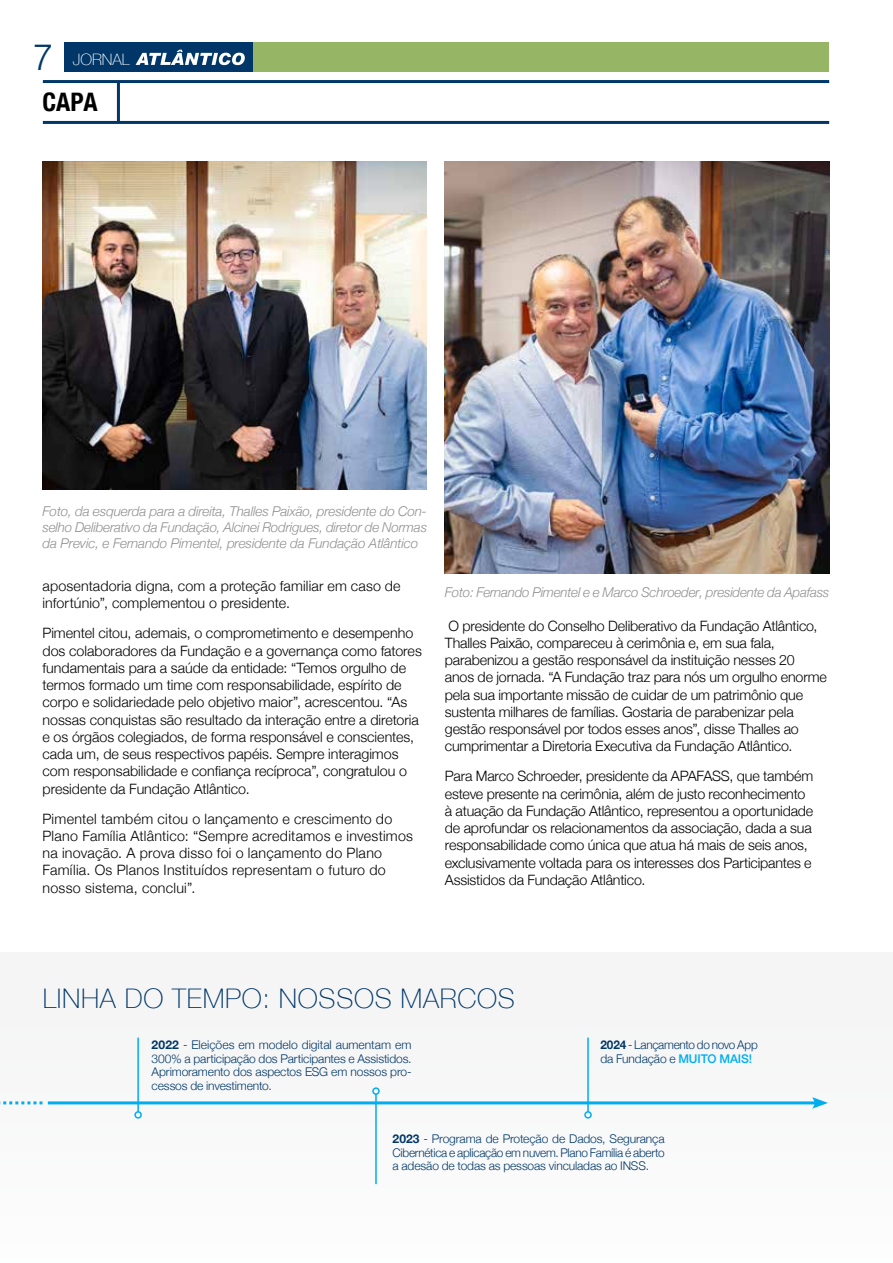
<style>
.page{position:relative;width:893px;height:1263px;background:#fff}
.page>*{position:absolute;margin:0;border:0;box-sizing:border-box;transform-origin:0 0}
.t1{font:300 36px "Helvetica";color:#003768}
.t2{font:100 27px "Helvetica Neue";letter-spacing:.025em;color:#003768}
.t3{font:700 condensed 25.5px "Helvetica Neue";color:#000}
.t4{font:100 15.75px "Helvetica Neue";color:#fff}
.t5{font:300 14.25px/17.2px "Helvetica Neue";letter-spacing:-.005em;color:#000}
.t6{font:300 14.25px/17.2px "Helvetica Neue";letter-spacing:.02em;color:#000}
.t7{font:italic 300 13.5px/16.2px "Helvetica Neue";letter-spacing:-.015em;color:#919091;text-align:justify}
.t8{font:300 12px/13.5px "Helvetica Neue";letter-spacing:-.01em;color:#003768;text-align:justify}
.s1{font-weight:700}
.s2{font-weight:500;color:#00aeef}
</style>
<div class="page">
<div style="left:0;top:952px;width:893px;height:311px;background:#f8f8f8"></div>
<div style="left:64px;top:43px;width:193px;height:29px;background:#003768"></div>
<div style="left:253px;top:43px;width:576px;height:29px;background:#97b665"></div>
<svg style="left:136px;top:50px;width:109px;height:15px"></svg>
<hr style="left:43px;top:80px;width:786px;height:3px;background:#003768">
<hr style="left:43px;top:121px;width:786px;height:3px;background:#003768">
<hr style="left:117px;top:82px;width:3px;height:40px;background:#003768">
<img style="left:445px;top:161px;width:384px;height:412px">
<img style="left:43px;top:161px;width:384px;height:329px">
<hr style="left:48px;top:1101px;width:770px;height:3px;background:#00aeef">
<svg style="left:812px;top:1097px;width:16px;height:12px"></svg>
<svg style="left:0;top:1101px;width:43px;height:3px"></svg>
<hr style="left:137px;top:1037px;width:2px;height:75px;background:#00aeef">
<div style="left:134px;top:1111px;width:8px;height:7px;border:2px solid #00aeef;border-radius:50%"></div>
<hr style="left:587px;top:1037px;width:2px;height:75px;background:#00aeef">
<div style="left:584px;top:1111px;width:8px;height:7px;border:2px solid #00aeef;border-radius:50%"></div>
<hr style="left:375px;top:1094px;width:2px;height:90px;background:#00aeef">
<div style="left:372px;top:1087px;width:8px;height:8px;border:2px solid #00aeef;border-radius:50%"></div>
<h1 class="t1" style="left:33px;top:27px;width:22px">7</h1>
<p class="t4" style="left:73px;top:48px;width:59px">JORNAL</p>
<h3 class="t3" style="left:43px;top:81px;width:57px">CAPA</h3>
<p class="t7" style="left:43px;top:502px;width:386px">Foto, da esquerda para a direita, Thalles Paixão, presidente do Con&shy;selho Deliberativo da Fundação, Alcinei Rodrigues, diretor de Normas da Previc, e Fernando Pimentel, presidente da Fundação Atlântico</p>
<p class="t5" style="left:43px;top:576px;width:360px">aposentadoria digna, com a proteção familiar em caso de infortúnio”, complementou o presidente.</p>
<p class="t5" style="left:43px;top:623px;width:381px">Pimentel citou, ademais, o comprometimento e desempenho dos colaboradores da Fundação e a governança como fatores fundamentais para a saúde da entidade: “Temos orgulho de termos formado um time com responsabilidade, espírito de corpo e solidariedade pelo objetivo maior”, acrescentou. “As nossas conquistas são resultado da interação entre a diretoria e os órgãos colegiados, de forma responsável e conscientes, cada um, de seus respectivos papéis. Sempre interagimos com responsabilidade e confiança recíproca”, congratulou o presidente da Fundação Atlântico.</p>
<p class="t6" style="left:43px;top:809px;width:372px">Pimentel também citou o lançamento e crescimento do Plano Família Atlântico: “Sempre acreditamos e investimos na inovação. A prova disso foi o lançamento do Plano Família. Os Planos Instituídos representam o futuro do nosso sistema, conclui”.</p>
<p class="t7" style="left:445px;top:583px;width:386px">Foto: Fernando Pimentel e e Marco Schroeder, presidente da Apafass</p>
<p class="t5" style="left:445px;top:616px;width:384px">O presidente do Conselho Deliberativo da Fundação Atlântico, Thalles Paixão, compareceu à cerimônia e, em sua fala, parabenizou a gestão responsável da instituição nesses 20 anos de jornada. “A Fundação traz para nós um orgulho enorme pela sua importante missão de cuidar de um patrimônio que sustenta milhares de famílias. Gostaria de parabenizar pela gestão responsável por todos esses anos”, disse Thalles ao cumprimentar a Diretoria Executiva da Fundação Atlântico.</p>
<p class="t5" style="left:445px;top:767px;width:370px">Para Marco Schroeder, presidente da APAFASS, que também esteve presente na cerimônia, além de justo reconhecimento à atuação da Fundação Atlântico, representou a oportunidade de aprofundar os relacionamentos da associação, dada a sua responsabilidade como única que atua há mais de seis anos, exclusivamente voltada para os interesses dos Participantes e Assistidos da Fundação Atlântico.</p>
<h2 class="t2" style="left:43px;top:977px;width:474px">LINHA DO TEMPO: NOSSOS MARCOS</h2>
<p class="t8" style="left:152px;top:1037px;width:261px"><span class="s1">2022</span> - Eleições em modelo digital aumentam em 300% a participação dos Participantes e Assistidos.<br>Aprimoramento dos aspectos ESG em nossos pro&shy;cessos de investimento.</p>
<p class="t8" style="left:600px;top:1037px;width:159px"><span class="s1">2024</span> - Lançamento do novo App da Fundação e <span class="s2">MUITO MAIS!</span></p>
<p class="t8" style="left:393px;top:1131px;width:274px"><span class="s1">2023</span> - Programa de Proteção de Dados, Segurança Cibernética e aplicação em nuvem. Plano Família é aberto a adesão de todas as pessoas vinculadas ao INSS.</p>
</div>
